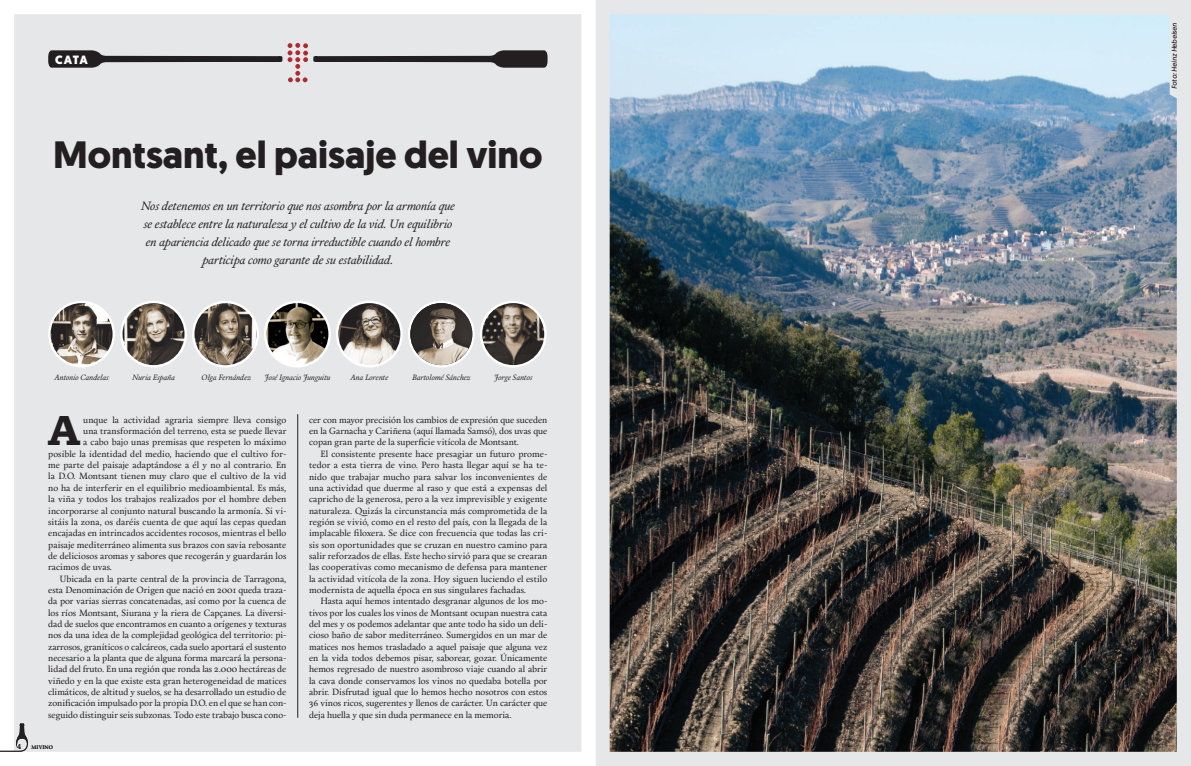
<style>
.page{position:relative;width:1191px;height:766px;background:#fff}
.page>*{position:absolute;margin:0;border:0;box-sizing:border-box;transform-origin:0 0}
.t1{font:700 41.4px "Knile";color:#231f20}
.t2{font:700 38px "Geomanist";color:#231f20}
.t3{font:italic 12px/18px "Calendas Plus";letter-spacing:-.01em;color:#231f20;text-align:center}
.t4{font:900 12px "Geomanist";color:#fff}
.t5{font:9px/11.3px "Calendas Plus";color:#231f20;text-align:justify}
.t6{font:italic 7.7px "Calendas Plus";color:#231f20}
.t7{font:italic 7px "Geomanist";color:#231f20}
.t8{font:7px "Calendas Plus";color:#231f20}
.t9{font:7px "Knile";color:#231f20}
</style>
<div class="page">
<img style="left:596px;top:0;width:595px;height:765px">
<svg style="left:0;top:14px;width:581px;height:738px;background:#dedfe0"></svg>
<svg style="left:0;top:723px;width:28px;height:28px"></svg>
<svg style="left:1169px;top:10px;width:10px;height:89px"></svg>
<h3 class="t4" style="left:55px;top:51px;width:34px">CATA</h3>
<h2 class="t2" style="left:53px;top:129px;width:491px">Montsant, el paisaje del vino</h2>
<p class="t3" style="left:141px;top:197px;width:315px">Nos detenemos en un territorio que nos asombra por la armonía que se establece entre la naturaleza y el cultivo de la vid. Un equilibrio en apariencia delicado que se torna irreductible cuando el hombre participa como garante de su estabilidad.</p>
<p class="t6" style="left:54px;top:371px;width:56px">Antonio Candelas</p>
<p class="t6" style="left:132px;top:371px;width:44px">Nuria España</p>
<p class="t6" style="left:202px;top:371px;width:51px">Olga Fernández</p>
<p class="t6" style="left:264px;top:371px;width:67px">José Ignacio Junguitu</p>
<p class="t6" style="left:350px;top:371px;width:39px">Ana Lorente</p>
<p class="t6" style="left:412px;top:371px;width:60px">Bartolomé Sánchez</p>
<p class="t6" style="left:494px;top:371px;width:39px">Jorge Santos</p>
<h1 class="t1" style="left:48px;top:404px;width:34px">A</h1>
<p class="t5" style="left:83px;top:413px;width:205px">unque la actividad agraria siempre lleva consigo</p>
<p class="t5" style="left:83px;top:424px;width:205px">una transformación del terreno, esta se puede llevar</p>
<p class="t5" style="left:83px;top:436px;width:205px">a cabo bajo unas premisas que respeten lo máximo</p>
<p class="t5" style="left:48px;top:447px;width:240px">posible la identidad del medio, haciendo que el cultivo for-</p>
<p class="t5" style="left:48px;top:459px;width:240px">me parte del paisaje adaptándose a él y no al contrario. En</p>
<p class="t5" style="left:48px;top:470px;width:240px">la D.O. Montsant tienen muy claro que el cultivo de la vid</p>
<p class="t5" style="left:48px;top:481px;width:240px">no ha de interferir en el equilibrio medioambiental. Es más,</p>
<p class="t5" style="left:48px;top:493px;width:240px">la viña y todos los trabajos realizados por el hombre deben</p>
<p class="t5" style="left:48px;top:504px;width:240px">incorporarse al conjunto natural buscando la armonía. Si vi-</p>
<p class="t5" style="left:48px;top:515px;width:240px">sitáis la zona, os daréis cuenta de que aquí las cepas quedan</p>
<p class="t5" style="left:48px;top:527px;width:240px">encajadas en intrincados accidentes rocosos, mientras el bello</p>
<p class="t5" style="left:48px;top:538px;width:240px">paisaje mediterráneo alimenta sus brazos con savia rebosante</p>
<p class="t5" style="left:48px;top:549px;width:240px">de deliciosos aromas y sabores que recogerán y guardarán los</p>
<p class="t5" style="left:48px;top:561px;width:65px">racimos de uvas.</p>
<p class="t5" style="left:60px;top:572px;width:228px">Ubicada en la parte central de la provincia de Tarragona,</p>
<p class="t5" style="left:48px;top:583px;width:240px">esta Denominación de Origen que nació en 2001 queda traza-</p>
<p class="t5" style="left:48px;top:595px;width:240px">da por varias sierras concatenadas, así como por la cuenca de</p>
<p class="t5" style="left:48px;top:606px;width:240px">los ríos Montsant, Siurana y la riera de Capçanes. La diversi-</p>
<p class="t5" style="left:48px;top:617px;width:240px">dad de suelos que encontramos en cuanto a orígenes y texturas</p>
<p class="t5" style="left:48px;top:629px;width:240px">nos da una idea de la complejidad geológica del territorio: pi-</p>
<p class="t5" style="left:48px;top:640px;width:240px">zarrosos, graníticos o calcáreos, cada suelo aportará el sustento</p>
<p class="t5" style="left:48px;top:651px;width:240px">necesario a la planta que de alguna forma marcará la persona-</p>
<p class="t5" style="left:48px;top:663px;width:240px">lidad del fruto. En una región que ronda las 2.000 hectáreas de</p>
<p class="t5" style="left:48px;top:674px;width:240px">viñedo y en la que existe esta gran heterogeneidad de matices</p>
<p class="t5" style="left:48px;top:685px;width:240px">climáticos, de altitud y suelos, se ha desarrollado un estudio de</p>
<p class="t5" style="left:48px;top:697px;width:240px">zonificación impulsado por la propia D.O. en el que se han con-</p>
<p class="t5" style="left:48px;top:708px;width:240px">seguido distinguir seis subzonas. Todo este trabajo busca cono-</p>
<p class="t9" style="left:17px;top:742px;width:6px">4</p>
<p class="t8" style="left:32px;top:741px;width:23px">mivino</p>
<p class="t5" style="left:309px;top:413px;width:240px">cer con mayor precisión los cambios de expresión que suceden en la Garnacha y Cariñena (aquí llamada Samsó), dos uvas que copan gran parte de la superficie vitícola de Montsant.</p>
<p class="t5" style="left:309px;top:447px;width:240px;text-indent:11px">El consistente presente hace presagiar un futuro prome&shy;tedor a esta tierra de vino. Pero hasta llegar aquí se ha te&shy;nido que trabajar mucho para salvar los inconvenientes de una actividad que duerme al raso y que está a expensas del capricho de la generosa, pero a la vez imprevisible y exigente naturaleza. Quizás la circunstancia más comprometida de la región se vivió, como en el resto del país, con la llegada de la implacable filoxera. Se dice con frecuencia que todas las cri&shy;sis son oportunidades que se cruzan en nuestro camino para salir reforzados de ellas. Este hecho sirvió para que se crearan las cooperativas como mecanismo de defensa para mantener la actividad vitícola de la zona. Hoy siguen luciendo el estilo modernista de aquella época en sus singulares fachadas.</p>
<p class="t5" style="left:309px;top:595px;width:240px;text-indent:11px">Hasta aquí hemos intentado desgranar algunos de los mo&shy;tivos por los cuales los vinos de Montsant ocupan nuestra cata del mes y os podemos adelantar que ante todo ha sido un deli&shy;cioso baño de sabor mediterráneo. Sumergidos en un mar de matices nos hemos trasladado a aquel paisaje que alguna vez en la vida todos debemos pisar, saborear, gozar. Únicamente hemos regresado de nuestro asombroso viaje cuando al abrir la cava donde conservamos los vinos no quedaba botella por abrir. Disfrutad igual que lo hemos hecho nosotros con estos 36 vinos ricos, sugerentes y llenos de carácter. Un carácter que deja huella y que sin duda permanece en la memoria.</p>
<p class="t7" style="left:1169px;top:89px;width:68px;rotate:-90deg">Foto: Heinz Hebeisen</p>
</div>
